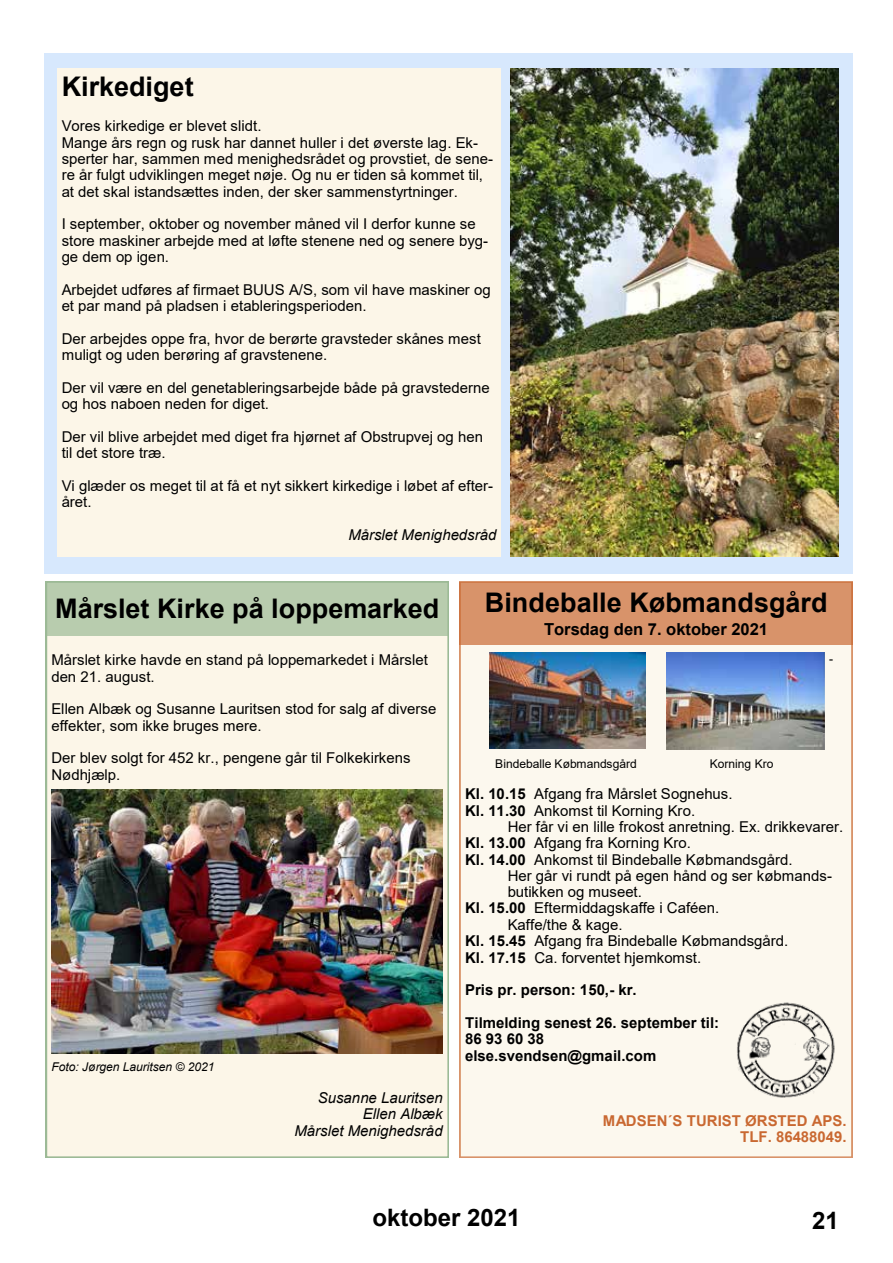
<style>
.page{position:relative;width:893px;height:1263px;background:#fff}
.page>*{position:absolute;margin:0;border:0;box-sizing:border-box;transform-origin:0 0}
.t1{font:700 27px "Arial";color:#000}
.t2{font:700 24px "Arial";color:#000}
.t3{font:700 16.5px "Arial";color:#000}
.t4{font:15px/16.4px "Arial";color:#000}
.t5{font:700 15px/32.5px "Arial";color:#000}
.t6{font:italic 15px/16.4px "Arial";color:#000;text-align:right}
.t7{font:700 15px/16.4px "Arial";color:#c96831;text-align:right}
.t8{font:12.15px "Arial";color:#000}
.t9{font:12px "Arial";letter-spacing:-.005em;color:#000}
.t10{font:italic 12px "Arial";letter-spacing:-.005em;color:#000}
.s1{font-weight:700}
</style>
<div class="page">
<div style="left:45px;top:53px;width:808px;height:521px;background:#d7e8fd"></div>
<svg style="left:46px;top:636px;width:403px;height:522px;background:#f4f1e1"></svg>
<img style="left:52px;top:790px;width:390px;height:264px">
<div style="left:58px;top:69px;width:443px;height:488px;background:#fcf6e8"></div>
<div style="left:459px;top:581px;width:394px;height:577px;background:#fcf8ee"></div>
<div style="left:459px;top:582px;width:394px;height:63px;background:#d8936a"></div>
<img style="left:732px;top:999px;width:106px;height:103px">
<img style="left:490px;top:652px;width:155px;height:96px">
<img style="left:667px;top:652px;width:158px;height:98px">
<div style="left:46px;top:581px;width:403px;height:55px;background:#b8ccae"></div>
<img style="left:511px;top:69px;width:327px;height:488px">
<h1 class="t1" style="left:62px;top:68px;width:133px">Kirkediget</h1>
<p class="t4" style="left:62px;top:118px;width:433px">Vores kirkedige er blevet slidt.<br>Mange års regn og rusk har dannet huller i det øverste lag. Ek&shy;sperter har, sammen med menighedsrådet og provstiet, de sene&shy;re år fulgt udviklingen meget nøje. Og nu er tiden så kommet til, at det skal istandsættes inden, der sker sammenstyrtninger.</p>
<p class="t4" style="left:62px;top:216px;width:428px">I september, oktober og november måned vil I derfor kunne se store maskiner arbejde med at løfte stenene ned og senere byg&shy;ge dem op igen.</p>
<p class="t4" style="left:62px;top:281px;width:431px">Arbejdet udføres af firmaet BUUS A/S, som vil have maskiner og et par mand på pladsen i etableringsperioden.</p>
<p class="t4" style="left:62px;top:330px;width:421px">Der arbejdes oppe fra, hvor de berørte gravsteder skånes mest muligt og uden berøring af gravstenene.</p>
<p class="t4" style="left:62px;top:379px;width:430px">Der vil være en del genetableringsarbejde både på gravstederne og hos naboen neden for diget.</p>
<p class="t4" style="left:62px;top:428px;width:423px">Der vil blive arbejdet med diget fra hjørnet af Obstrupvej og hen til det store træ.</p>
<p class="t4" style="left:62px;top:477px;width:433px">Vi glæder os meget til at få et nyt sikkert kirkedige i løbet af efter&shy;året.</p>
<p class="t6" style="left:348px;top:526px;width:150px">Mårslet Menighedsråd</p>
<h1 class="t1" style="left:55px;top:589px;width:386px">Mårslet Kirke på loppemarked</h1>
<p class="t4" style="left:51px;top:652px;width:378px">Mårslet kirke havde en stand på loppemarkedet i Mårslet den 21. august.</p>
<p class="t4" style="left:51px;top:701px;width:386px">Ellen Albæk og Susanne Lauritsen stod for salg af diverse effekter, som ikke bruges mere.</p>
<p class="t4" style="left:51px;top:750px;width:361px">Der blev solgt for 452 kr., pengene går til Folkekirkens<br>Nødhjælp.</p>
<p class="t10" style="left:51px;top:1059px;width:165px">Foto: Jørgen Lauritsen © 2021</p>
<p class="t6" style="left:294px;top:1090px;width:150px">Susanne Lauritsen<br>Ellen Albæk<br>Mårslet Menighedsråd</p>
<h1 class="t1" style="left:485px;top:584px;width:344px">Bindeballe Købmandsgård</h1>
<p class="t3" style="left:544px;top:617px;width:225px">Torsdag den 7. oktober 2021</p>
<p class="t8" style="left:829px;top:650px;width:6px">-</p>
<p class="t9" style="left:495px;top:755px;width:143px">Bindeballe Købmandsgård</p>
<p class="t9" style="left:710px;top:755px;width:65px">Korning Kro</p>
<p class="t4" style="left:465px;top:786px;width:269px"><span class="s1">Kl. 10.15</span> Afgang fra Mårslet Sognehus.<br><span class="s1">Kl. 11.30</span> Ankomst til Korning Kro.</p>
<p class="t4" style="left:465px;top:818px;width:380px;text-indent:43px">Her får vi en lille frokost anretning. Ex. drikkevarer.<br><span class="s1">Kl. 13.00</span> Afgang fra Korning Kro.<br><span class="s1">Kl. 14.00</span> Ankomst til Bindeballe Købmandsgård.</p>
<p class="t4" style="left:508px;top:867px;width:326px">Her går vi rundt på egen hånd og ser købmands-</p>
<p class="t4" style="left:508px;top:884px;width:136px">butikken og museet.</p>
<p class="t4" style="left:465px;top:900px;width:256px"><span class="s1">Kl. 15.00</span> Eftermiddagskaffe i Caféen.</p>
<p class="t4" style="left:508px;top:916px;width:116px">Kaffe/the &amp; kage.</p>
<p class="t4" style="left:465px;top:933px;width:325px"><span class="s1">Kl. 15.45</span> Afgang fra Bindeballe Købmandsgård.</p>
<p class="t4" style="left:465px;top:949px;width:238px"><span class="s1">Kl. 17.15</span> Ca. forventet hjemkomst.</p>
<p class="t5" style="left:465px;top:974px;width:255px">Pris pr. person: 150,- kr.<br>Tilmelding senest 26. september til:</p>
<p class="t5" style="left:465px;top:1031px;width:193px;line-height:16.4px">86 93 60 38 else.svendsen@gmail.com</p>
<p class="t7" style="left:603px;top:1112px;width:245px">MADSEN´S TURIST ØRSTED APS.<br>TLF. 86488049.</p>
<h2 class="t2" style="left:372px;top:1201px;width:150px">oktober 2021</h2>
<h2 class="t2" style="left:812px;top:1204px;width:28px">21</h2>
</div>
